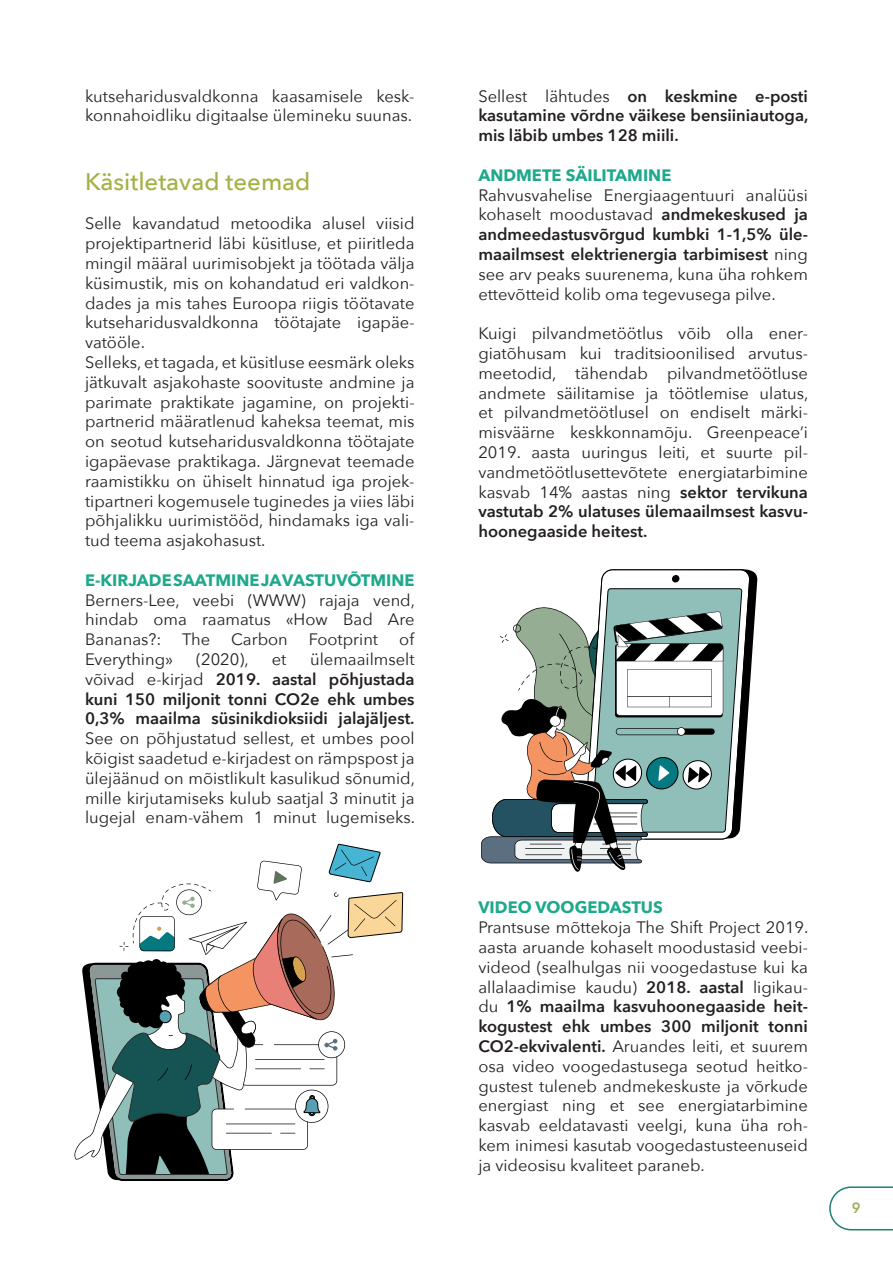
<style>
.page{position:relative;width:893px;height:1263px;background:#fff}
.page>*{position:absolute;margin:0;border:0;box-sizing:border-box;transform-origin:0 0}
.t1{font:500 24px "Avenir Next";color:#a6b043}
.t2{font:16.5px/19.8px "Avenir Next";color:#231f20;text-align:justify}
.t3{font:600 16.5px/19.8px "Avenir Next";color:#231f20;text-align:justify}
.t4{font:700 16.5px "Avenir Next";color:#1ea98b}
.t5{font:600 15px "Gilroy";color:#a1ad5f}
.s1{font-weight:400}
.s2{font-weight:600}
</style>
<div class="page">
<svg style="left:829px;top:1186px;width:64px;height:44px"></svg>
<svg style="left:74px;top:844px;width:329px;height:336px"></svg>
<svg style="left:481px;top:569px;width:277px;height:303px"></svg>
<p class="t2" style="left:85px;top:85px;width:331px">kutseharidusvaldkonna kaasamisele kesk&shy;konnahoidliku digitaalse ülemineku suunas.</p>
<h1 class="t1" style="left:85px;top:161px;width:227px">Käsitletavad teemad</h1>
<p class="t2" style="left:85px;top:213px;width:331px;text-align:left">Selle kavandatud metoodika alusel viisid projektipartnerid läbi küsitluse, et piiritleda mingil määral uurimisobjekt ja töötada välja küsimustik, mis on kohandatud eri valdkon&shy;dades ja mis tahes Euroopa riigis töötavate kutseharidusvaldkonna töötajate igapäe&shy;vatööle.<br>Selleks, et tagada, et küsitluse eesmärk oleks jätkuvalt asjakohaste soovituste andmine ja parimate praktikate jagamine, on projekti&shy;partnerid määratlenud kaheksa teemat, mis on seotud kutseharidusvaldkonna töötajate igapäevase praktikaga. Järgnevat teemade raamistikku on ühiselt hinnatud iga projek&shy;tipartneri kogemusele tuginedes ja viies läbi põhjalikku uurimistööd, hindamaks iga vali&shy;tud teema asjakohasust.</p>
<p class="t4" style="left:85px;top:566px;width:331px">E-KIRJADE SAATMINE JA VASTUVÕTMINE</p>
<p class="t2" style="left:85px;top:589px;width:331px">Berners-Lee, veebi (WWW) rajaja vend, hindab oma raamatus «How Bad Are Bananas?:</p>
<p class="t2" style="left:182px;top:629px;width:30px">The</p>
<p class="t2" style="left:231px;top:629px;width:58px">Carbon</p>
<p class="t2" style="left:309px;top:629px;width:71px">Footprint</p>
<p class="t2" style="left:399px;top:629px;width:16px">of</p>
<p class="t3" style="left:85px;top:649px;width:331px;text-indent:225px"><span class="s1">ülemaailmselt võivad e-kirjad</span> 2019. aastal põhjustada kuni 150 miljonit tonni CO2e ehk umbes 0,3% maailma süsinikdioksiidi jalajäljest.</p>
<p class="t2" style="left:85px;top:728px;width:332px">See on põhjustatud sellest, et umbes pool kõigist saadetud e-kirjadest on rämpspost ja ülejäänud on mõistlikult kasulikud sõnumid, mille kirjutamiseks kulub saatjal 3 minutit ja lugejal enam-vähem 1 minut lugemiseks.</p>
<p class="t2" style="left:85px;top:649px;width:89px">Everything»</p>
<p class="t2" style="left:196px;top:649px;width:54px">(2020),</p>
<p class="t2" style="left:272px;top:649px;width:16px">et</p>
<p class="t3" style="left:478px;top:85px;width:332px"><span class="s1">Sellest lähtudes</span> on keskmine e-posti kasutamine võrdne väikese bensiiniautoga, mis läbib umbes 128 miili.</p>
<p class="t4" style="left:478px;top:161px;width:194px">ANDMETE SÄILITAMINE</p>
<p class="t2" style="left:478px;top:184px;width:331px">Rahvusvahelise Energiaagentuuri analüüsi kohaselt moodustavad <span class="s2">andmekeskused ja andmeedastusvõrgud kumbki 1-1,5% üle&shy;maailmsest elektrienergia tarbimisest</span> ning see arv peaks suurenema, kuna üha rohkem ettevõtteid kolib oma tegevusega pilve.</p>
<p class="t2" style="left:478px;top:323px;width:332px">Kuigi pilvandmetöötlus võib olla ener&shy;giatõhusam kui traditsioonilised arvutus&shy;meetodid, tähendab pilvandmetöötluse andmete säilitamise ja töötlemise ulatus, et pilvandmetöötlusel on endiselt märki&shy;misväärne keskkonnamõju. Greenpeace’i 2019. aasta uuringus leiti, et suurte pil&shy;vandmetöötlusettevõtete energiatarbimine kasvab 14% aastas ning <span class="s2">sektor tervikuna vastutab 2% ulatuses ülemaailmsest kasvu&shy;hoonegaaside heitest.</span></p>
<p class="t4" style="left:478px;top:893px;width:186px">VIDEO VOOGEDASTUS</p>
<p class="t2" style="left:478px;top:917px;width:332px">Prantsuse mõttekoja The Shift Project 2019. aasta aruande kohaselt moodustasid veebi&shy;videod (sealhulgas nii voogedastuse kui ka allalaadimise kaudu) <span class="s2">2018. aastal</span> ligikau&shy;du <span class="s2">1% maailma kasvuhoonegaaside heit&shy;kogustest ehk umbes 300 miljonit tonni CO2-ekvivalenti.</span> Aruandes leiti, et suurem osa video voogedastusega seotud heitko&shy;gustest tuleneb andmekeskuste ja võrkude energiast ning et see energiatarbimine kasvab eeldatavasti veelgi, kuna üha roh&shy;kem inimesi kasutab voogedastusteenuseid ja videosisu kvaliteet paraneb.</p>
<p class="t5" style="left:852px;top:1198px;width:10px">9</p>
</div>
